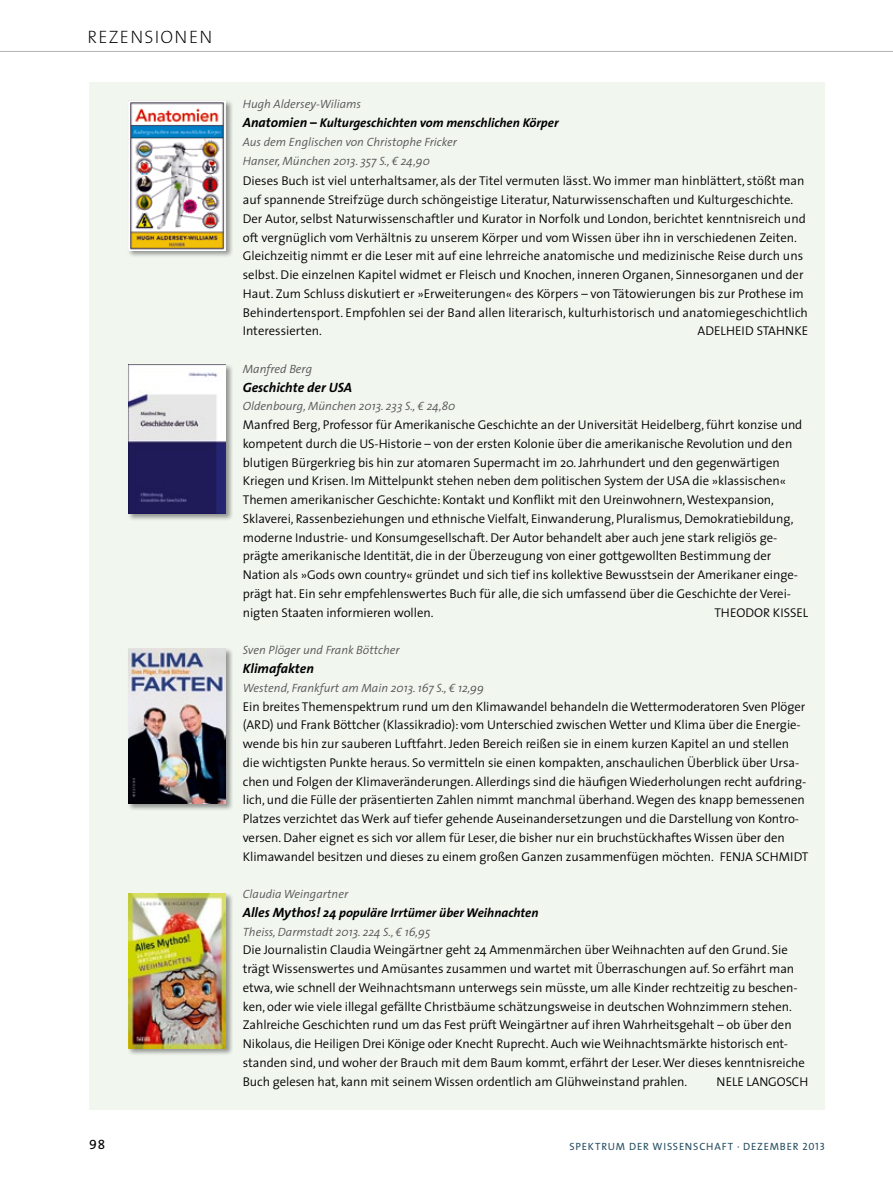
<style>
.page{position:relative;width:893px;height:1191px;background:#fff}
.page>*{position:absolute;margin:0;border:0;box-sizing:border-box;transform-origin:0 0}
.t1{font:200 18px "The Sans";letter-spacing:.07em;color:#000}
.t2{font:italic 700 13.5px "The Sans";color:#000}
.t3{font:13.5px "The Sans Caps";color:#000}
.t4{font:300 12.75px/18.8px "The Sans";letter-spacing:-.005em;color:#000}
.t5{font:italic 700 12.75px "The Sans";color:#000}
.t6{font:italic 300 12px/18.8px "The Sans";color:#565656}
.t7{font:10.5px "The Sans";letter-spacing:.075em;color:#284f63}
.s1{font-size:13.5px}
.s2{font-family:"The Sans Caps"}
</style>
<div class="page">
<hr style="left:0;top:51px;width:893px;height:1px;background:#b1b2b3">
<div style="left:89px;top:82px;width:736px;height:1027px;background:#f1f6ef"></div>
<div style="left:128px;top:100px;width:105px;height:158px;background:#000;opacity:.4"></div>
<img style="left:128px;top:101px;width:98px;height:149px">
<div style="left:128px;top:364px;width:105px;height:157px;background:#000;opacity:.4"></div>
<img style="left:128px;top:365px;width:98px;height:148px">
<div style="left:128px;top:646px;width:105px;height:165px;background:#000;opacity:.4"></div>
<img style="left:128px;top:648px;width:98px;height:155px">
<div style="left:128px;top:892px;width:105px;height:164px;background:#000;opacity:.4"></div>
<img style="left:128px;top:893px;width:98px;height:155px">
<h1 class="t1" style="left:87px;top:26px;width:127px">REZENSIONEN</h1>
<p class="t6" style="left:243px;top:95px;width:120px">Hugh Aldersey-Wiliams</p>
<p class="t5" style="left:243px;top:115px;width:317px"><span class="s1">Anatomien –</span> Kulturgeschichten vom menschlichen Körper</p>
<p class="t6" style="left:243px;top:132px;width:216px">Aus dem Englischen von Christophe Fricker<br>Hanser, München 2013. 357 S., € 24,90</p>
<p class="t4" style="left:243px;top:172px;width:567px">Dieses Buch ist viel unterhaltsamer, als der Titel vermuten lässt. Wo immer man hinblättert, stößt man auf spannende Streifzüge durch schöngeistige Literatur, Naturwissenschaften und Kulturgeschichte.<br>Der Autor, selbst Naturwissenschaftler und Kurator in Norfolk und London, berichtet kenntnisreich und oft vergnüglich vom Verhältnis zu unserem Körper und vom Wissen über ihn in verschiedenen Zeiten.<br>Gleichzeitig nimmt er die Leser mit auf eine lehrreiche anatomische und medizinische Reise durch uns selbst. Die einzelnen Kapitel widmet er Fleisch und Knochen, inneren Organen, Sinnesorganen und der Haut. Zum Schluss diskutiert er »Erweiterungen« des Körpers – von Tätowierungen bis zur Prothese im Behindertensport. Empfohlen sei der Band allen literarisch, kulturhistorisch und anatomiegeschichtlich Interessierten.</p>
<p class="t4" style="left:698px;top:322px;width:16px">Adelheid</p>
<p class="t4" style="left:757px;top:322px;width:15px">Stahnke</p>
<p class="t6" style="left:243px;top:359px;width:71px">Manfred Berg</p>
<p class="t2" style="left:243px;top:378px;width:111px">Geschichte der USA</p>
<p class="t6" style="left:243px;top:397px;width:214px">Oldenbourg, München 2013. 233 S., € 24,80</p>
<p class="t4" style="left:243px;top:415px;width:561px">Manfred Berg, Professor für Amerikanische Geschichte an der Universität Heidelberg, führt konzise und kompetent durch die US-Historie – von der ersten Kolonie über die amerikanische Revolution und den blutigen Bürgerkrieg bis hin zur atomaren Supermacht im 20. Jahrhundert und den gegenwärtigen Kriegen und Krisen. Im Mittelpunkt stehen neben dem politischen System der USA die »klassischen« Themen amerikanischer Geschichte: Kontakt und Konflikt mit den Ureinwohnern, Westexpansion, Sklaverei, Rassenbeziehungen und ethnische Vielfalt, Einwanderung, Pluralismus, Demokratiebildung, moderne Industrie- und Konsumgesellschaft. Der Autor behandelt aber auch jene stark religiös ge&shy;prägte amerikanische Identität, die in der Überzeugung von einer gottgewollten Bestimmung der Nation als »Gods own country« gründet und sich tief ins kollektive Bewusstsein der Amerikaner einge&shy;prägt hat. Ein sehr empfehlenswertes Buch für alle, die sich umfassend über die Geschichte der Verei&shy;nigten Staaten informieren wollen.</p>
<p class="t4" style="left:714px;top:603px;width:16px">Theodor</p>
<p class="t4" style="left:773px;top:603px;width:14px">Kissel</p>
<p class="t6" style="left:243px;top:641px;width:158px">Sven Plöger und Frank Böttcher</p>
<p class="t2" style="left:243px;top:660px;width:73px">Klimafakten</p>
<p class="t6" style="left:243px;top:678px;width:243px">Westend, Frankfurt am Main 2013. 167 S., € 12,99</p>
<p class="t4" style="left:243px;top:697px;width:565px">Ein breites Themenspektrum rund um den Klimawandel behandeln die Wettermoderatoren Sven Plöger (ARD) und Frank Böttcher (Klassikradio): vom Unterschied zwischen Wetter und Klima über die Energie&shy;wende bis hin zur sauberen Luftfahrt. Jeden Bereich reißen sie in einem kurzen Kapitel an und stellen die wichtigsten Punkte heraus. So vermitteln sie einen kompakten, anschaulichen Überblick über Ursa&shy;chen und Folgen der Klimaveränderungen. Allerdings sind die häufigen Wiederholungen recht aufdring&shy;lich, und die Fülle der präsentierten Zahlen nimmt manchmal überhand. Wegen des knapp bemessenen Platzes verzichtet das Werk auf tiefer gehende Auseinandersetzungen und die Darstellung von Kontro&shy;versen. Daher eignet es sich vor allem für Leser, die bisher nur ein bruchstückhaftes Wissen über den Klimawandel besitzen und dieses zu einem großen Ganzen zusammenfügen möchten. Fenja</p>
<p class="t4" style="left:756px;top:847px;width:23px">Schmidt</p>
<p class="t6" style="left:243px;top:884px;width:107px">Claudia Weingartner</p>
<p class="t5" style="left:243px;top:904px;width:297px"><span class="s1">Alles Mythos!</span> 24 populäre Irrtümer über Weihnachten</p>
<p class="t6" style="left:243px;top:922px;width:189px">Theiss, Darmstadt 2013. 224 S., € 16,95</p>
<p class="t4" style="left:243px;top:940px;width:564px">Die Journalistin Claudia Weingärtner geht 24 Ammenmärchen über Weihnachten auf den Grund. Sie trägt Wissenswertes und Amüsantes zusammen und wartet mit Überraschungen auf. So erfährt man etwa, wie schnell der Weihnachtsmann unterwegs sein müsste, um alle Kinder rechtzeitig zu beschen&shy;ken, oder wie viele illegal gefällte Christbäume schätzungsweise in deutschen Wohnzimmern stehen.<br>Zahlreiche Geschichten rund um das Fest prüft Weingärtner auf ihren Wahrheitsgehalt – ob über den Nikolaus, die Heiligen Drei Könige oder Knecht Ruprecht. Auch wie Weihnachtsmärkte historisch ent&shy;standen sind, und woher der Brauch mit dem Baum kommt, erfährt der Leser. Wer dieses kenntnisreiche Buch gelesen hat, kann mit seinem Wissen ordentlich am Glühweinstand prahlen.</p>
<p class="t4" style="left:717px;top:1072px;width:45px">Nele Langos</p>
<p class="t4" style="left:792px;top:1072px;width:16px">ch</p>
<p class="t3" style="left:89px;top:1135px;width:17px">98</p>
<p class="t7" style="left:570px;top:1140px;width:257px">SPEKTRUM DER WISSENSCHAFT · DEZEMBER <span class="s2">2013</span></p>
</div>
